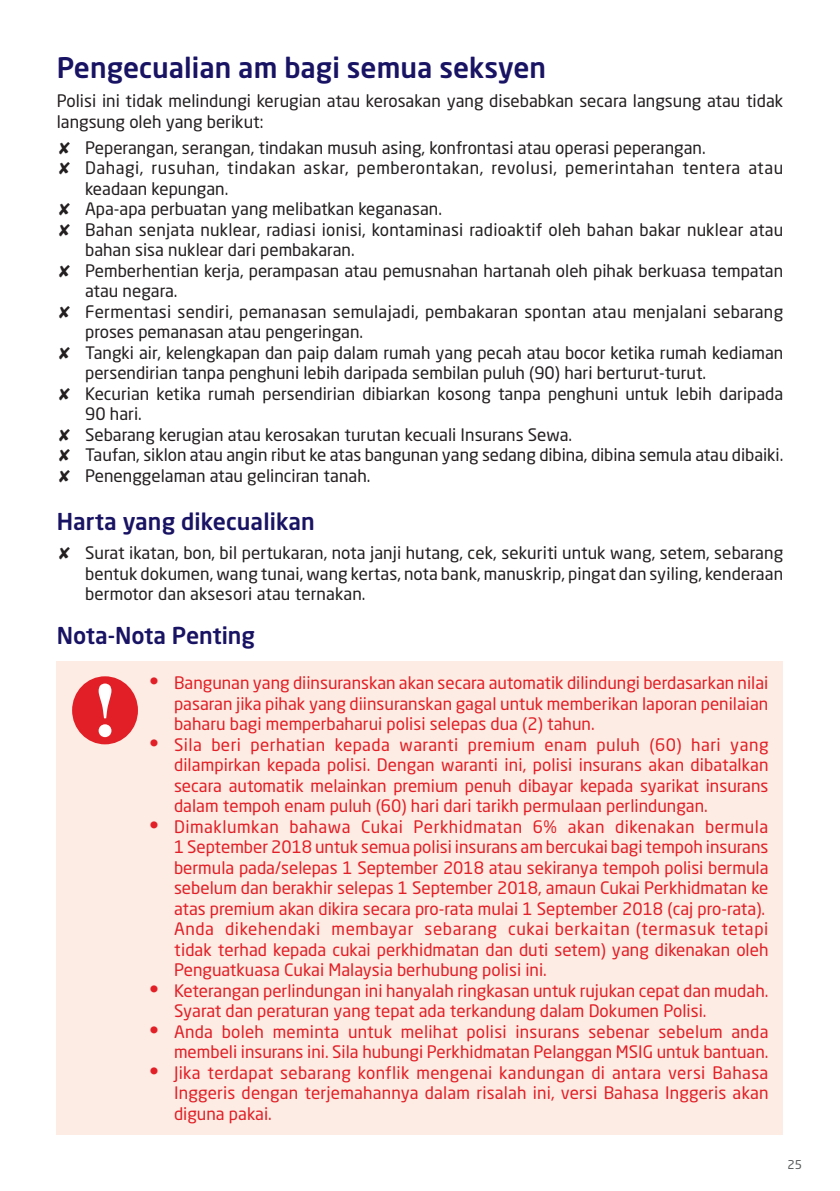
<style>
.page{position:relative;width:840px;height:1191px;background:#fff}
.page>*{position:absolute;margin:0;border:0;box-sizing:border-box;transform-origin:0 0}
.t1{font:500 28px "Neo Sans Std";color:#191364}
.BASE__Reg__8_5_11_5{font:500 23px "Neo Sans Std";letter-spacing:.005em;color:#191364}
.Main_Heading_3{font:500 23px "Neo Sans Std";color:#191364}
.BASE__Reg__8_5_11_5-2{font:17px/20.4px "Neo Sans Std";color:#e21f26;text-align:justify}
.BASE__Reg__8_5_11_5-3{font:17px/20.4px "Neo Sans Std";color:#231f20}
.BASE__Reg__8_5_11_5-4{font:17px/20.4px "Neo Sans Std";letter-spacing:.03em;color:#231f20}
.t2{font:12px "Neo Sans Std";color:#57585a}
.s1{font-size:22.2px}
</style>
<div class="page">
<div style="left:57px;top:660px;width:725px;height:474px;background:#fcece4"></div>
<div style="left:72px;top:676px;width:66px;height:68px;background:#e21f26;border-radius:50%"></div>
<svg style="left:99px;top:683px;width:12px;height:54px"></svg>
<p class="t1" style="left:57px;top:50px;width:490px">Pengecualian am bagi semua seksyen</p>
<p class="BASE__Reg__8_5_11_5-3" style="left:57px;top:90px;width:727px">Polisi ini tidak melindungi kerugian atau kerosakan yang disebabkan secara langsung atau tidak langsung oleh yang berikut:</p>
<p class="BASE__Reg__8_5_11_5-3" style="left:59px;top:137px;width:648px">✘ Peperangan, serangan, tindakan musuh asing, konfrontasi atau operasi peperangan.</p>
<p class="BASE__Reg__8_5_11_5-4" style="left:85px;top:158px;width:699px;text-indent:-26px">✘ Dahagi, rusuhan, tindakan askar, pemberontakan, revolusi, pemerintahan tentera atau keadaan kepungan.</p>
<p class="BASE__Reg__8_5_11_5-3" style="left:59px;top:199px;width:384px">✘ Apa-apa perbuatan yang melibatkan keganasan.</p>
<p class="BASE__Reg__8_5_11_5-3" style="left:85px;top:219px;width:699px;text-indent:-26px">✘ Bahan senjata nuklear, radiasi ionisi, kontaminasi radioaktif oleh bahan bakar nuklear atau bahan sisa nuklear dari pembakaran.</p>
<p class="BASE__Reg__8_5_11_5-3" style="left:85px;top:260px;width:699px;text-indent:-26px">✘ Pemberhentian kerja, perampasan atau pemusnahan hartanah oleh pihak berkuasa tempatan atau negara.</p>
<p class="BASE__Reg__8_5_11_5-3" style="left:85px;top:301px;width:699px;text-indent:-26px">✘ Fermentasi sendiri, pemanasan semulajadi, pembakaran spontan atau menjalani sebarang proses pemanasan atau pengeringan.</p>
<p class="BASE__Reg__8_5_11_5-3" style="left:85px;top:342px;width:699px;text-indent:-26px">✘ Tangki air, kelengkapan dan paip dalam rumah yang pecah atau bocor ketika rumah kediaman persendirian tanpa penghuni lebih daripada sembilan puluh (90) hari berturut-turut.</p>
<p class="BASE__Reg__8_5_11_5-3" style="left:85px;top:383px;width:699px;text-indent:-26px">✘ Kecurian ketika rumah persendirian dibiarkan kosong tanpa penghuni untuk lebih daripada<br>90 hari.</p>
<p class="BASE__Reg__8_5_11_5-3" style="left:59px;top:424px;width:514px">✘ Sebarang kerugian atau kerosakan turutan kecuali Insurans Sewa.</p>
<p class="BASE__Reg__8_5_11_5-3" style="left:59px;top:445px;width:725px">✘ Taufan, siklon atau angin ribut ke atas bangunan yang sedang dibina, dibina semula atau dibaiki.</p>
<p class="BASE__Reg__8_5_11_5-3" style="left:59px;top:465px;width:313px">✘ Penenggelaman atau gelinciran tanah.</p>
<p class="BASE__Reg__8_5_11_5" style="left:57px;top:507px;width:259px">Harta yang dikecualikan</p>
<p class="BASE__Reg__8_5_11_5-3" style="left:85px;top:542px;width:699px;text-align:justify;text-indent:-26px">✘ Surat ikatan, bon, bil pertukaran, nota janji hutang, cek, sekuriti untuk wang, setem, sebarang bentuk dokumen, wang tunai, wang kertas, nota bank, manuskrip, pingat dan syiling, kenderaan bermotor dan aksesori atau ternakan.</p>
<p class="Main_Heading_3" style="left:57px;top:621px;width:200px">Nota-Nota Penting</p>
<p class="BASE__Reg__8_5_11_5-2" style="left:174px;top:672px;width:595px;text-indent:-25px"><span class="s1">•</span> Bangunan yang diinsuranskan akan secara automatik dilindungi berdasarkan nilai pasaran jika pihak yang diinsuranskan gagal untuk memberikan laporan penilaian baharu bagi memperbaharui polisi selepas dua (2) tahun.</p>
<p class="BASE__Reg__8_5_11_5-2" style="left:174px;top:734px;width:595px;text-indent:-25px"><span class="s1">•</span> Sila beri perhatian kepada waranti premium enam puluh (60) hari yang dilampirkan kepada polisi. Dengan waranti ini, polisi insurans akan dibatalkan secara automatik melainkan premium penuh dibayar kepada syarikat insurans dalam tempoh enam puluh (60) hari dari tarikh permulaan perlindungan.</p>
<p class="BASE__Reg__8_5_11_5-2" style="left:174px;top:816px;width:595px;text-indent:-25px"><span class="s1">•</span> Dimaklumkan bahawa Cukai Perkhidmatan 6% akan dikenakan bermula 1 September 2018 untuk semua polisi insurans am bercukai bagi tempoh insurans bermula pada/selepas 1 September 2018 atau sekiranya tempoh polisi bermula sebelum dan berakhir selepas 1 September 2018, amaun Cukai Perkhidmatan ke atas premium akan dikira secara pro-rata mulai 1 September 2018 (caj pro-rata).</p>
<p class="BASE__Reg__8_5_11_5-2" style="left:174px;top:918px;width:595px">Anda dikehendaki membayar sebarang cukai berkaitan (termasuk tetapi tidak terhad kepada cukai perkhidmatan dan duti setem) yang dikenakan oleh Penguatkuasa Cukai Malaysia berhubung polisi ini.</p>
<p class="BASE__Reg__8_5_11_5-2" style="left:174px;top:980px;width:595px;text-indent:-25px"><span class="s1">•</span> Keterangan perlindungan ini hanyalah ringkasan untuk rujukan cepat dan mudah.<br>Syarat dan peraturan yang tepat ada terkandung dalam Dokumen Polisi.</p>
<p class="BASE__Reg__8_5_11_5-2" style="left:149px;top:1021px;width:620px;text-align:right"><span class="s1">•</span> Anda boleh meminta untuk melihat polisi insurans sebenar sebelum anda membeli insurans ini. Sila hubungi Perkhidmatan Pelanggan MSIG untuk bantuan.</p>
<p class="BASE__Reg__8_5_11_5-2" style="left:174px;top:1062px;width:595px;text-indent:-25px"><span class="s1">•</span> Jika terdapat sebarang konflik mengenai kandungan di antara versi Bahasa Inggeris dengan terjemahannya dalam risalah ini, versi Bahasa Inggeris akan diguna pakai.</p>
<p class="t2" style="left:787px;top:1157px;width:16px">25</p>
</div>
